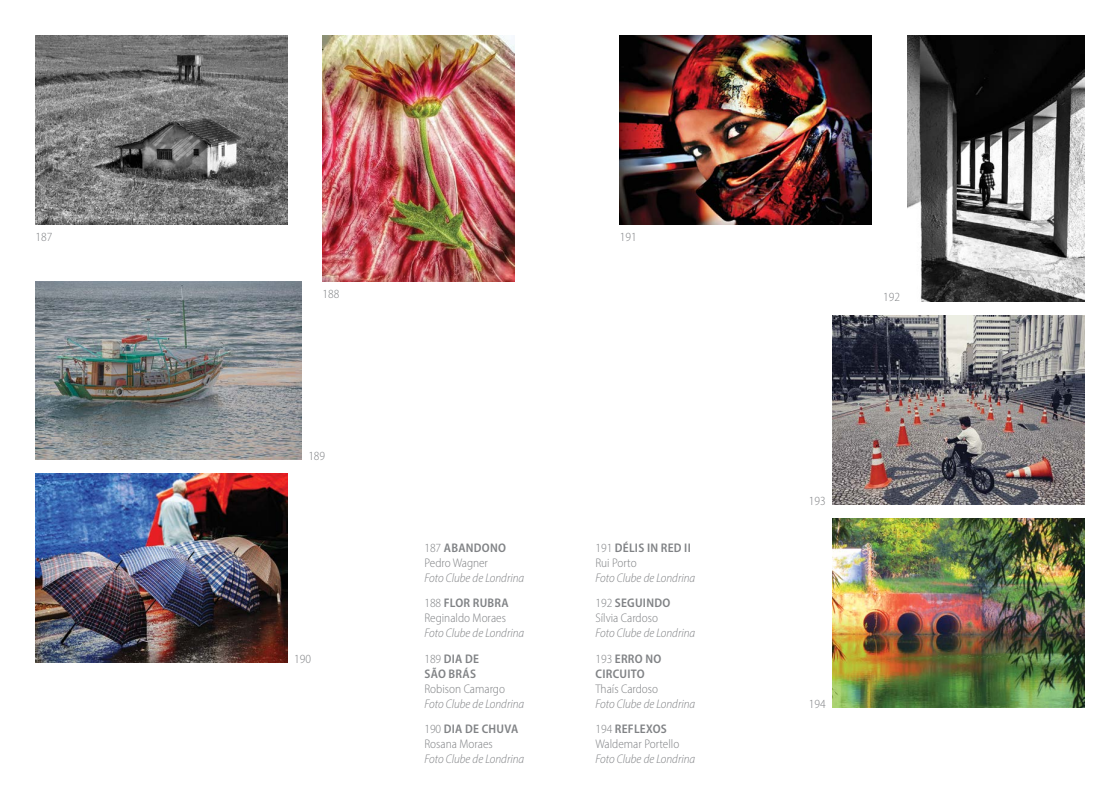
<style>
.page{position:relative;width:1120px;height:798px;background:#fff}
.page>*{position:absolute;margin:0;border:0;box-sizing:border-box;transform-origin:0 0}
.t1{font:300 semi-condensed 12.5px/15px "Myriad Pro";color:#808285}
.t2{font:italic 300 semi-condensed 12.5px "Myriad Pro";color:#808285}
.t3{font:600 semi-condensed 12.5px/15px "Myriad Pro";letter-spacing:.02em;color:#808285}
.s1{font-weight:600}
.s2{font-weight:300}
</style>
<div class="page">
<img style="left:35px;top:35px;width:252px;height:190px">
<img style="left:322px;top:35px;width:193px;height:247px">
<img style="left:35px;top:282px;width:266px;height:177px">
<img style="left:35px;top:473px;width:252px;height:189px">
<img style="left:620px;top:35px;width:251px;height:190px">
<img style="left:907px;top:35px;width:177px;height:266px">
<img style="left:833px;top:315px;width:251px;height:189px">
<img style="left:833px;top:518px;width:251px;height:189px">
<p class="t1" style="left:35px;top:229px;width:18px">187</p>
<p class="t1" style="left:322px;top:286px;width:18px">188</p>
<p class="t1" style="left:308px;top:447px;width:18px">189</p>
<p class="t1" style="left:294px;top:650px;width:18px">190</p>
<p class="t1" style="left:620px;top:229px;width:18px">191</p>
<p class="t1" style="left:424px;top:540px;width:83px">187 <span class="s1">ABANDONO<br></span>Pedro Wagner</p>
<p class="t2" style="left:424px;top:570px;width:101px">Foto Clube de Londrina</p>
<p class="t3" style="left:595px;top:540px;width:97px"><span class="s2">191</span> DÉLIS IN RED II<br><span class="s2">Rui Porto</span></p>
<p class="t2" style="left:595px;top:570px;width:101px">Foto Clube de Londrina</p>
<p class="t1" style="left:424px;top:595px;width:86px">188 <span class="s1">FLOR RUBRA<br></span>Reginaldo Moraes</p>
<p class="t2" style="left:424px;top:625px;width:101px">Foto Clube de Londrina</p>
<p class="t1" style="left:595px;top:595px;width:76px">192 <span class="s1">SEGUINDO<br></span>Sílvia Cardoso</p>
<p class="t2" style="left:595px;top:625px;width:101px">Foto Clube de Londrina</p>
<p class="t3" style="left:424px;top:650px;width:56px"><span class="s2">189</span> DIA DE<br>SÃO BRÁS</p>
<p class="t1" style="left:424px;top:680px;width:82px">Robison Camargo</p>
<p class="t2" style="left:424px;top:695px;width:101px">Foto Clube de Londrina</p>
<p class="t3" style="left:595px;top:650px;width:67px"><span class="s2">193</span> ERRO NO<br>CIRCUITO</p>
<p class="t1" style="left:595px;top:680px;width:64px">Thaís Cardoso</p>
<p class="t2" style="left:595px;top:695px;width:101px">Foto Clube de Londrina</p>
<p class="t1" style="left:424px;top:720px;width:95px">190 <span class="s1">DIA DE CHUVA<br></span>Rosana Moraes</p>
<p class="t2" style="left:424px;top:750px;width:101px">Foto Clube de Londrina</p>
<p class="t1" style="left:595px;top:720px;width:85px">194 <span class="s1">REFLEXOS<br></span>Waldemar Portello</p>
<p class="t2" style="left:595px;top:750px;width:101px">Foto Clube de Londrina</p>
<p class="t1" style="left:883px;top:289px;width:18px">192</p>
<p class="t1" style="left:809px;top:492px;width:18px">193</p>
<p class="t1" style="left:809px;top:695px;width:18px">194</p>
</div>
